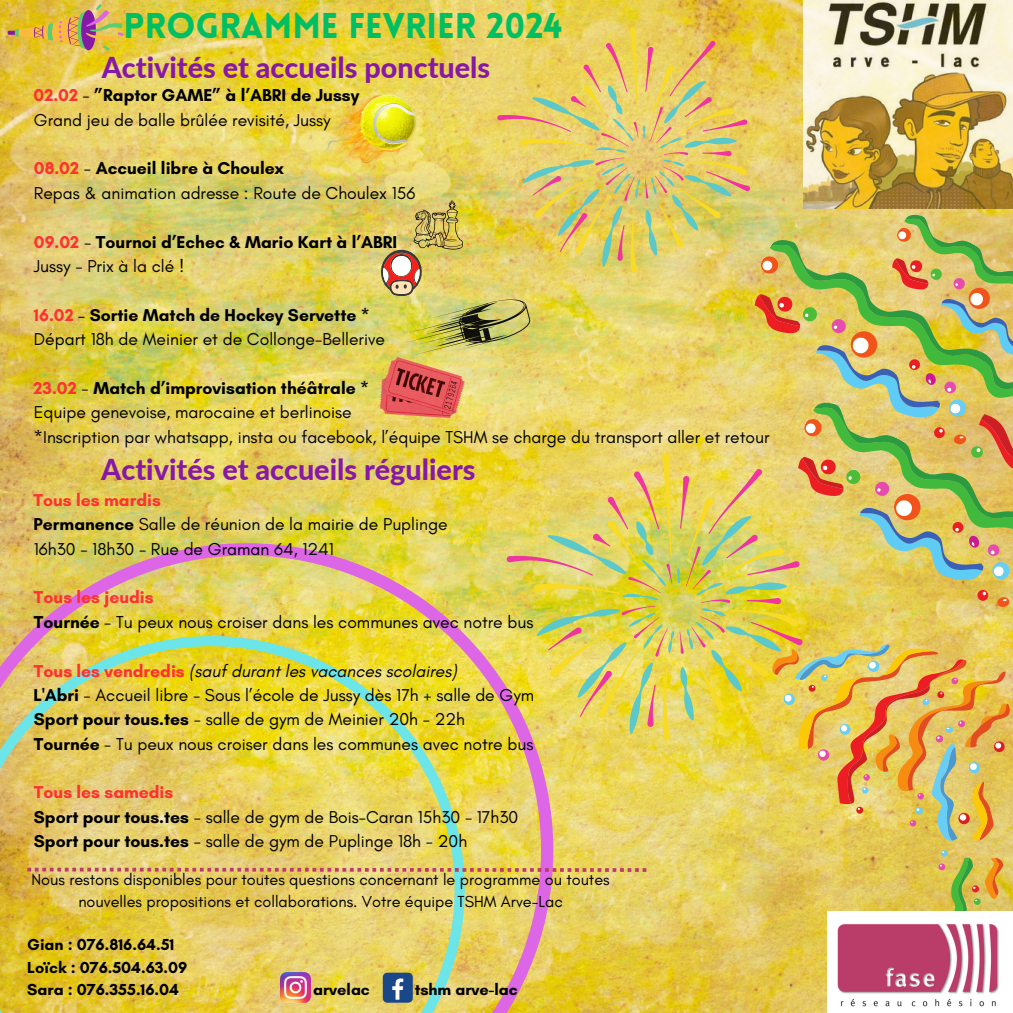
<style>
.page{position:relative;width:1013px;height:1013px;background:#fff}
.page>*{position:absolute;margin:0;border:0;box-sizing:border-box;transform-origin:0 0}
.t1{font:900 35px "Lovelo";color:#00bf63}
.t2{font:800 28.75px "Lato";color:#8619a5}
.t3{font:17.5px "Glacial Indifference";color:#000}
.t4{font:700 17.5px "Glacial Indifference";color:#000}
.t5{font:italic 17.5px "Glacial Indifference";color:#000}
.t6{font:700 17.5px "Glacial Indifference";color:#ff3131}
.t7{font:16.25px/22.5px "Glacial Indifference";color:#000;text-align:center}
.t8{font:700 16.25px/22.5px "Glacial Indifference";color:#000}
.s1{color:#ff3131}
.s2{font-weight:400}
.s3{font-weight:700}
.s4{font-weight:700;font-style:normal;color:#ff3131}
</style>
<div class="page">
<img style="left:0;top:0;width:1012px;height:1012px">
<svg style="left:0;top:543px;width:553px;height:469px;background:#e2c26c"></svg>
<svg style="left:0;top:636px;width:465px;height:376px;background:#e1cd5c"></svg>
<img style="left:281px;top:972px;width:30px;height:30px">
<svg style="left:785px;top:840px;width:33px;height:171px;background:#e2c450"></svg>
<svg style="left:808px;top:840px;width:196px;height:97px;background:#e2c355"></svg>
<svg style="left:951px;top:857px;width:29px;height:54px;background:#a2b84b"></svg>
<img style="left:827px;top:911px;width:185px;height:101px">
<div style="left:383px;top:972px;width:30px;height:30px;background:#1a4789;border-radius:5px"></div>
<svg style="left:392px;top:978px;width:11px;height:21px"></svg>
<svg style="left:27px;top:867px;width:619px;height:4px;background:#d4976d"></svg>
<img style="left:803px;top:0;width:209px;height:27px">
<img style="left:8px;top:4px;width:116px;height:47px">
<img style="left:380px;top:27px;width:632px;height:813px">
<img style="left:307px;top:95px;width:109px;height:88px">
<img style="left:380px;top:357px;width:84px;height:60px">
<p class="t1" style="left:124px;top:11px;width:440px">PROGRAMME FEVRIER 2024</p>
<p class="t2" style="left:102px;top:50px;width:390px">Activités et accueils ponctuels</p>
<p class="t4" style="left:34px;top:85px;width:327px"><span class="s1">02.02</span> <span class="s2">-</span> ”Raptor GAME” à l’ABRI de Jussy</p>
<h2 class="t3" style="left:34px;top:109px;width:298px">Grand jeu de balle brûlée revisité, Jussy</h2>
<p class="t4" style="left:34px;top:158px;width:251px"><span class="s1">08.02</span> <span class="s2">-</span> Accueil libre à Choulex</p>
<p class="t3" style="left:34px;top:182px;width:383px">Repas &amp; animation adresse : Route de Choulex 156</p>
<p class="t4" style="left:34px;top:231px;width:365px"><span class="s1">09.02</span> <span class="s2">-</span> Tournoi d’Echec &amp; Mario Kart à l’ABRI</p>
<p class="t3" style="left:34px;top:255px;width:152px">Jussy - Prix à la clé !</p>
<p class="t4" style="left:34px;top:304px;width:337px"><span class="s1">16.02</span> <span class="s2">–</span> Sortie Match de Hockey Servette *</p>
<p class="t3" style="left:34px;top:328px;width:352px">Départ 18h de Meinier et de Collonge-Bellerive</p>
<p class="t4" style="left:34px;top:377px;width:337px"><span class="s1">23.02</span> <span class="s2">-</span> Match d’improvisation théâtrale *</p>
<p class="t3" style="left:34px;top:401px;width:319px">Equipe genevoise, marocaine et berlinoise</p>
<p class="t3" style="left:34px;top:426px;width:737px">*Inscription par whatsapp, insta ou facebook, l’équipe TSHM se charge du transport aller et retour</p>
<p class="t2" style="left:101px;top:452px;width:376px">Activités et accueils réguliers</p>
<p class="t6" style="left:34px;top:489px;width:129px">Tous les mardis</p>
<p class="t3" style="left:34px;top:513px;width:415px"><span class="s3">Permanence</span> Salle de réunion de la mairie de Puplinge</p>
<h2 class="t3" style="left:34px;top:538px;width:301px">16h30 - 18h30 - Rue de Graman 64, 1241</h2>
<p class="t6" style="left:34px;top:586px;width:121px">Tous les jeudis</p>
<p class="t3" style="left:34px;top:611px;width:501px"><span class="s3">Tournée</span> - Tu peux nous croiser dans les communes avec notre bus</p>
<p class="t5" style="left:34px;top:660px;width:424px"><span class="s4">Tous les vendredis</span> (sauf durant les vacances scolaires)</p>
<p class="t3" style="left:34px;top:684px;width:502px"><span class="s3">L'Abri</span> - Accueil libre - Sous l’école de Jussy dès 17h + salle de Gym</p>
<p class="t3" style="left:34px;top:708px;width:433px"><span class="s3">Sport pour tous.tes</span> - salle de gym de Meinier 20h - 22h</p>
<p class="t3" style="left:34px;top:733px;width:501px"><span class="s3">Tournée</span> - Tu peux nous croiser dans les communes avec notre bus</p>
<p class="t6" style="left:34px;top:781px;width:141px">Tous les samedis</p>
<p class="t3" style="left:34px;top:806px;width:486px"><span class="s3">Sport pour tous.tes</span> - salle de gym de Bois-Caran 15h30 - 17h30</p>
<p class="t3" style="left:34px;top:830px;width:435px"><span class="s3">Sport pour tous.tes</span> - salle de gym de Puplinge 18h - 20h</p>
<p class="t7" style="left:31px;top:867px;width:579px">Nous restons disponibles pour toutes questions concernant le programme ou toutes nouvelles propositions et collaborations. Votre équipe TSHM Arve-Lac</p>
<p class="t8" style="left:27px;top:933px;width:162px">Gian : 076.816.64.51<br>Loïck : 076.504.63.09<br>Sara : 076.355.16.04</p>
<p class="t8" style="left:313px;top:978px;width:58px">arvelac</p>
<p class="t8" style="left:414px;top:978px;width:105px">tshm arve-lac</p>
</div>
